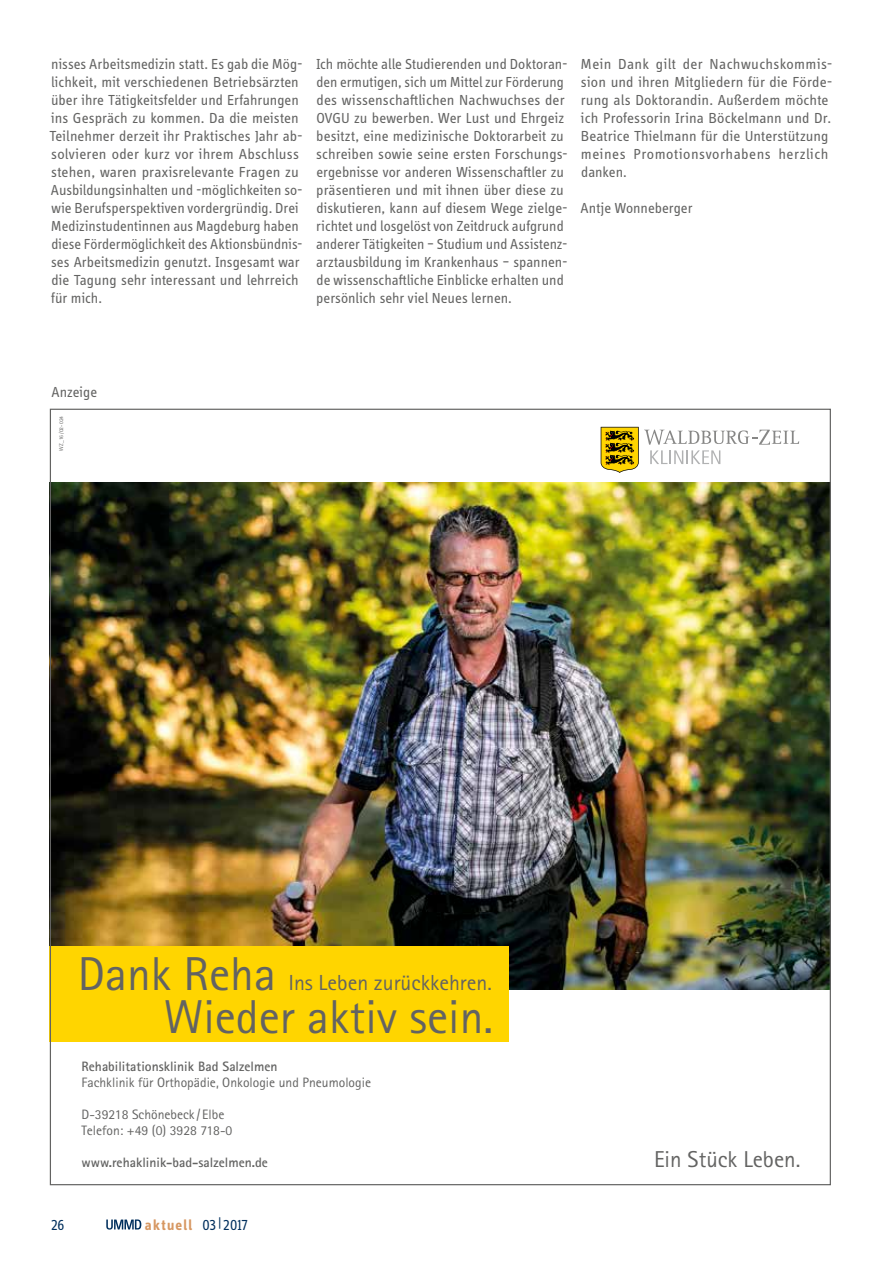
<style>
.page{position:relative;width:893px;height:1263px;background:#fff}
.page>*{position:absolute;margin:0;border:0;box-sizing:border-box;transform-origin:0 0}
.t1{font:47.55px "Rotis Sans Serif";color:#636362}
.t2{font:22.95px "Rotis Sans Serif";color:#636362}
.t3{font:21.75px "Rotis Sans Serif";color:#636362}
.t4{font:15px/18px "Info Display OT";letter-spacing:.005em;color:#636362}
.t5{font:700 15px "Info Display OT";letter-spacing:.09em;color:#d79863}
.t6{font:15px "Info Display OT";color:#002f5d}
.t7{font:13.65px/16px "Rotis Sans Serif";color:#636362}
.t8{font:700 13.65px "Rotis Sans Serif";color:#636362}
.t9{font:5.55px "Rotis Sans Serif";letter-spacing:.025em;color:#636362}
.s1{font-size:47.55px}
.s2{font-weight:400;color:#002f5d}
</style>
<div class="page">
<img style="left:52px;top:482px;width:777px;height:508px">
<svg style="left:601px;top:427px;width:198px;height:46px"></svg>
<div style="left:50px;top:947px;width:459px;height:95px;background:#ffd500"></div>
<svg style="left:106px;top:1219px;width:35px;height:10px"></svg>
<p class="t4" style="left:50px;top:55px;width:255px">nisses Arbeitsmedizin statt. Es gab die Mög&shy;lichkeit, mit verschiedenen Betriebsärzten über ihre Tätigkeitsfelder und Erfahrungen ins Gespräch zu kommen. Da die meisten Teilnehmer derzeit ihr Praktisches Jahr ab&shy;solvieren oder kurz vor ihrem Abschluss stehen, waren praxisrelevante Fragen zu Ausbildungsinhalten und -möglichkeiten so&shy;wie Berufsperspektiven vordergründig. Drei Medizinstudentinnen aus Magdeburg haben diese Fördermöglichkeit des Aktionsbündnis&shy;ses Arbeitsmedizin genutzt. Insgesamt war die Tagung sehr interessant und lehrreich für mich.</p>
<p class="t4" style="left:316px;top:55px;width:253px">Ich möchte alle Studierenden und Doktoran&shy;den ermutigen, sich um Mittel zur Förderung des wissenschaftlichen Nachwuchses der OVGU zu bewerben. Wer Lust und Ehrgeiz besitzt, eine medizinische Doktorarbeit zu schreiben sowie seine ersten Forschungs&shy;ergebnisse vor anderen Wissenschaftler zu präsentieren und mit ihnen über diese zu diskutieren, kann auf diesem Wege zielge&shy;richtet und losgelöst von Zeitdruck aufgrund anderer Tätigkeiten – Studium und Assistenz&shy;arztausbildung im Krankenhaus – spannen&shy;de wissenschaftliche Einblicke erhalten und persönlich sehr viel Neues lernen.</p>
<p class="t4" style="left:581px;top:55px;width:253px">Mein Dank gilt der Nachwuchskommis&shy;sion und ihren Mitgliedern für die Förde&shy;rung als Doktorandin. Außerdem möchte ich Professorin Irina Böckelmann und Dr.<br>Beatrice Thielmann für die Unterstützung meines Promotionsvorhabens herzlich danken.</p>
<p class="t4" style="left:581px;top:199px;width:113px">Antje Wonneberger</p>
<p class="t4" style="left:52px;top:383px;width:47px">Anzeige</p>
<p class="t9" style="left:58px;top:451px;width:36px;rotate:-90deg">WZ_16/02-024</p>
<h3 class="t3" style="left:78px;top:969px;width:415px"><span class="s1">Dank Reha</span> Ins Leben zurückkehren.</h3>
<h1 class="t1" style="left:164px;top:989px;width:331px">Wieder aktiv sein.</h1>
<p class="t8" style="left:82px;top:1058px;width:197px">Rehabilitationsklinik Bad Salzelmen</p>
<p class="t7" style="left:82px;top:1074px;width:291px">Fachklinik für Orthopädie, Onkologie und Pneumologie</p>
<p class="t7" style="left:82px;top:1106px;width:152px">D-39218 Schönebeck / Elbe<br>Telefon: +49 (0) 3928 718-0</p>
<p class="t8" style="left:82px;top:1154px;width:188px">www.rehaklinik-bad-salzelmen.de</p>
<p class="t6" style="left:51px;top:1216px;width:15px">26</p>
<p class="t5" style="left:145px;top:1215px;width:105px">aktuell <span class="s2">03|2017</span></p>
<h2 class="t2" style="left:654px;top:1146px;width:148px">Ein Stück Leben.</h2>
</div>
